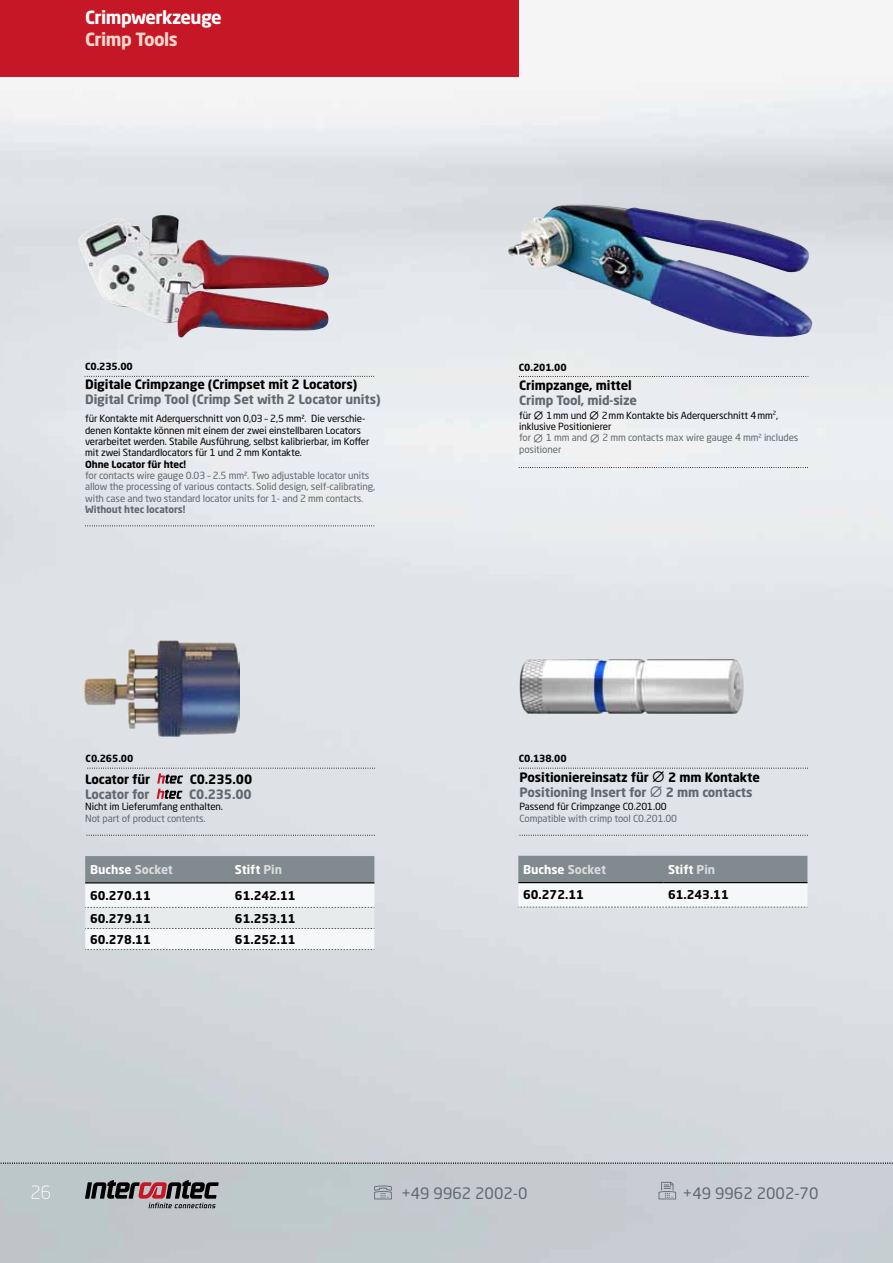
<style>
.page{position:relative;width:893px;height:1263px;background:#fff}
.page>*{position:absolute;margin:0;border:0;box-sizing:border-box;transform-origin:0 0}
.t1{font:700 18px "Neo Sans Pro";letter-spacing:-.03em;color:#fff}
.t2{font:700 18px "Neo Sans Pro";letter-spacing:-.03em;color:#f4d6cd}
.t3{font:300 18px "Neo Sans Pro";color:#fff}
.t4{font:15.6px "Neo Sans Pro";color:#60696e}
.t5{font:700 12.75px/15px "Neo Sans Pro";letter-spacing:-.01em;color:#000}
.t6{font:700 12.75px "Neo Sans Pro";letter-spacing:-.01em;color:#60696e}
.t7{font:700 12px "Neo Sans Pro";color:#000}
.t8{font:700 12px "Neo Sans Pro";color:#fff}
.t9{font:9.75px/11.4px "Neo Sans Pro";letter-spacing:-.01em;color:#000}
.t10{font:9.75px/11.4px "Neo Sans Pro";letter-spacing:-.01em;color:#60696e}
.t11{font:700 9.75px "Neo Sans Pro";letter-spacing:-.01em;color:#000}
.t12{font:700 9.75px "Neo Sans Pro";letter-spacing:-.01em;color:#60696e}
.s1{color:#dadada}
.s2{font-family:"Math Technical P04"}
.s3{color:#60696e}
.s4{font-family:"Math Technical P04";color:#60696e}
.s5{font-family:"Math Technical P04";font-weight:400}
.s6{font-family:"Math Technical P04";font-weight:400;color:#60696e}
</style>
<div class="page">
<img style="left:0;top:73px;width:893px;height:1090px">
<div style="left:0;top:1163px;width:893px;height:100px;background:#c4cacf"></div>
<div style="left:0;top:0;width:519px;height:76px;background:#c51725"></div>
<svg style="left:85px;top:1180px;width:134px;height:28px"></svg>
<svg style="left:374px;top:1185px;width:18px;height:14px"></svg>
<svg style="left:0;top:1163px;width:893px;height:1px"></svg>
<svg style="left:658px;top:1182px;width:18px;height:17px"></svg>
<img style="left:77px;top:215px;width:252px;height:123px">
<svg style="left:85px;top:376px;width:289px;height:1px"></svg>
<svg style="left:85px;top:526px;width:289px;height:1px"></svg>
<img style="left:507px;top:204px;width:305px;height:135px">
<svg style="left:519px;top:376px;width:289px;height:1px"></svg>
<svg style="left:518px;top:856px;width:290px;height:52px"></svg>
<svg style="left:519px;top:768px;width:289px;height:1px"></svg>
<svg style="left:520px;top:835px;width:288px;height:1px"></svg>
<svg style="left:85px;top:856px;width:289px;height:94px"></svg>
<svg style="left:87px;top:768px;width:288px;height:31px;background:#d6d8dd"></svg>
<svg style="left:87px;top:835px;width:288px;height:1px"></svg>
<img style="left:85px;top:640px;width:154px;height:96px">
<svg style="left:519px;top:467px;width:289px;height:1px"></svg>
<img style="left:519px;top:580px;width:241px;height:173px">
<h1 class="t1" style="left:85px;top:6px;width:138px">Crimpwerkzeuge</h1>
<h1 class="t2" style="left:85px;top:27px;width:94px">Crimp Tools</h1>
<p class="t11" style="left:85px;top:361px;width:49px">C0.235.00</p>
<h3 class="t5" style="left:85px;top:377px;width:274px">Digitale Crimpzange (Crimpset mit 2 Locators)</h3>
<h3 class="t6" style="left:85px;top:391px;width:297px">Digital Crimp Tool (Crimp Set with 2 Locator units)</h3>
<p class="t9" style="left:85px;top:413px;width:286px">für Kontakte mit Aderquerschnitt von 0,03 – 2,5 mm². Die verschie&shy;denen Kontakte können mit einem der zwei einstellbaren Locators verarbeitet werden. Stabile Ausführung, selbst kalibrierbar, im Koffer mit zwei Standardlocators für 1 und 2 mm Kontakte.</p>
<p class="t11" style="left:85px;top:458px;width:103px">Ohne Locator für htec!</p>
<p class="t10" style="left:85px;top:469px;width:291px">for contacts wire gauge 0.03 – 2.5 mm². Two adjustable locator units allow the processing of various contacts. Solid design, self-calibrating, with case and two standard locator units for 1- and 2 mm contacts.</p>
<p class="t12" style="left:85px;top:503px;width:102px">Without htec locators!</p>
<p class="t11" style="left:86px;top:752px;width:49px">C0.265.00</p>
<h3 class="t5" style="left:85px;top:771px;width:67px">Locator für</h3>
<h3 class="t5" style="left:190px;top:771px;width:64px">C0.235.00</h3>
<h3 class="t6" style="left:85px;top:786px;width:66px">Locator for</h3>
<h3 class="t6" style="left:189px;top:786px;width:64px">C0.235.00</h3>
<p class="t9" style="left:85px;top:801px;width:139px">Nicht im Lieferumfang enthalten.</p>
<p class="t10" style="left:85px;top:812px;width:122px">Not part of product contents.</p>
<p class="t8" style="left:90px;top:862px;width:85px">Buchse <span class="s1">Socket</span></p>
<p class="t8" style="left:235px;top:862px;width:49px">Stift <span class="s1">Pin</span></p>
<p class="t7" style="left:90px;top:887px;width:62px">60.270.11</p>
<p class="t7" style="left:235px;top:887px;width:62px">61.242.11</p>
<p class="t7" style="left:90px;top:910px;width:62px">60.279.11</p>
<p class="t7" style="left:235px;top:910px;width:62px">61.253.11</p>
<p class="t7" style="left:90px;top:931px;width:62px">60.278.11</p>
<p class="t7" style="left:235px;top:931px;width:62px">61.252.11</p>
<p class="t11" style="left:519px;top:361px;width:49px">C0.201.00</p>
<h3 class="t5" style="left:519px;top:378px;width:114px">Crimpzange, mittel</h3>
<h3 class="t6" style="left:519px;top:392px;width:119px">Crimp Tool, mid-size</h3>
<p class="t9" style="left:519px;top:409px;width:281px">für <span class="s2">M</span> 1mm und <span class="s2">M</span> 2mm Kontakte bis Aderquerschnitt 4mm<sup>2</sup>, inklusive Positionierer<br><span class="s3">for</span> <span class="s4">M</span> <span class="s3">1 mm and</span> <span class="s4">M</span> <span class="s3">2 mm contacts max wire gauge 4 mm² includes positioner</span></p>
<p class="t11" style="left:519px;top:752px;width:49px">C0.138.00</p>
<h3 class="t5" style="left:519px;top:769px;width:242px">Positioniereinsatz für <span class="s5">M</span> 2 mm Kontakte<br><span class="s3">Positioning Insert for</span> <span class="s6">M</span> <span class="s3">2 mm contacts</span></h3>
<p class="t9" style="left:519px;top:801px;width:149px">Passend für Crimpzange C0.201.00</p>
<p class="t10" style="left:519px;top:812px;width:159px">Compatible with crimp tool C0.201.00</p>
<p class="t8" style="left:523px;top:862px;width:85px">Buchse <span class="s1">Socket</span></p>
<p class="t8" style="left:668px;top:862px;width:49px">Stift <span class="s1">Pin</span></p>
<p class="t7" style="left:523px;top:887px;width:62px">60.272.11</p>
<p class="t7" style="left:668px;top:887px;width:62px">61.243.11</p>
<h1 class="t3" style="left:30px;top:1182px;width:22px">26</h1>
<h2 class="t4" style="left:401px;top:1184px;width:128px">+49 9962 2002-0</h2>
<h2 class="t4" style="left:683px;top:1184px;width:137px">+49 9962 2002-70</h2>
</div>
